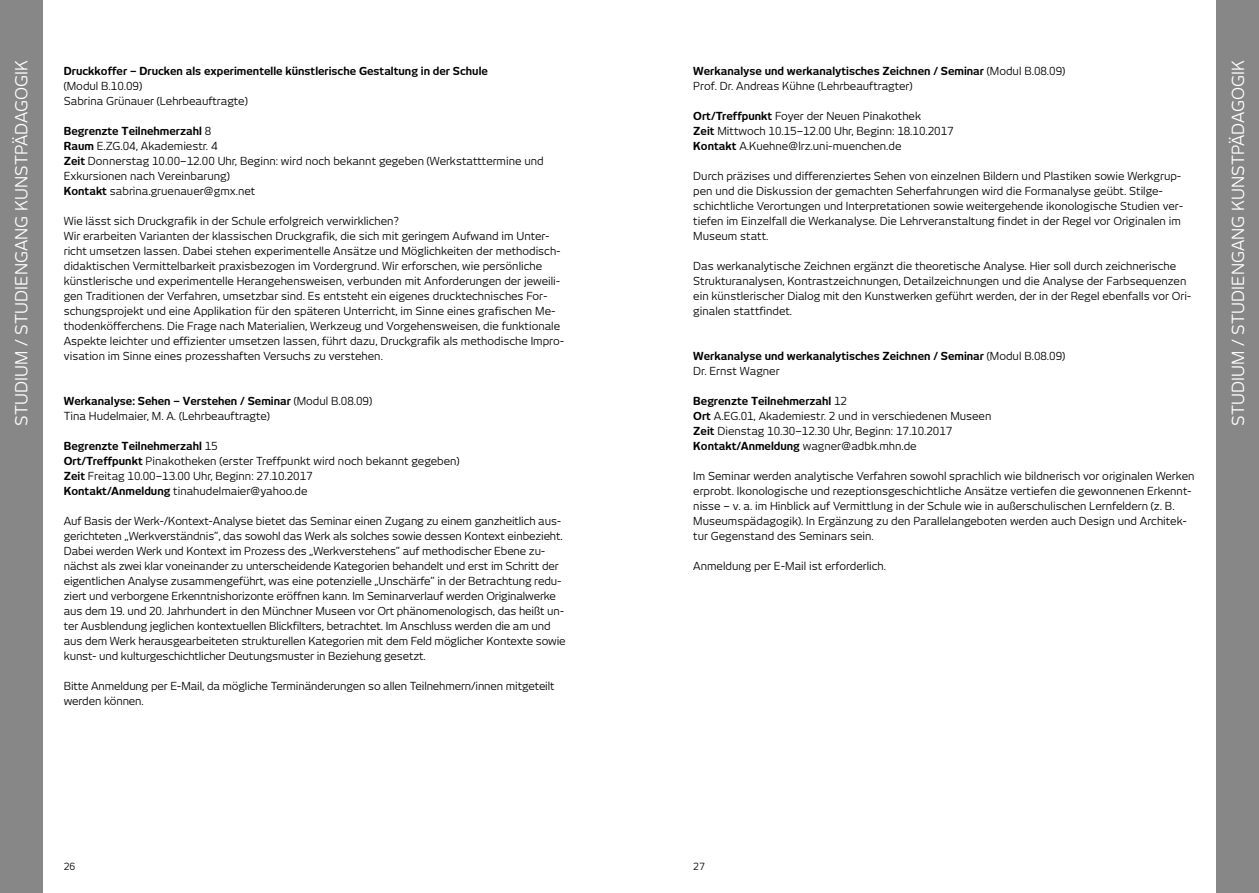
<style>
.page{position:relative;width:1259px;height:893px;background:#fff}
.page>*{position:absolute;margin:0;border:0;box-sizing:border-box;transform-origin:0 0}
.t1{font:16.5px "New June";letter-spacing:.005em;color:#fff}
.t2{font:10.95px/15px "New June";color:#000}
.t3{font:700 10.95px/15px "New June";color:#000}
.t4{font:9.75px "New June";color:#000}
.s1{font-weight:700}
.s2{font-weight:400}
</style>
<div class="page">
<div style="left:1216px;top:0;width:43px;height:893px;background:#878787"></div>
<div style="left:0;top:0;width:43px;height:893px;background:#878787"></div>
<h1 class="t1" style="left:12px;top:426px;width:365px;rotate:-90deg">Studium / Studiengang kunstpädagogik</h1>
<p class="t3" style="left:64px;top:63px;width:425px">Druckkoffer – Drucken als experimentelle künstlerische Gestaltung in der Schule</p>
<p class="t2" style="left:64px;top:78px;width:185px">(Modul B.10.09)<br>Sabrina Grünauer (Lehrbeauftragte)</p>
<p class="t2" style="left:64px;top:123px;width:481px"><span class="s1">Begrenzte Teilnehmerzahl</span> 8<br><span class="s1">Raum</span> E.ZG.04, Akademiestr. 4<br><span class="s1">Zeit</span> Donnerstag 10.00–12.00 Uhr, Beginn: wird noch bekannt gegeben (Werkstatttermine und Exkursionen nach Vereinbarung)<br><span class="s1">Kontakt</span> sabrina.gruenauer@gmx.net</p>
<p class="t2" style="left:64px;top:213px;width:502px">Wie lässt sich Druckgrafik in der Schule erfolgreich verwirklichen?<br>Wir erarbeiten Varianten der klassischen Druckgrafik, die sich mit geringem Aufwand im Unter&shy;richt umsetzen lassen. Dabei stehen experimentelle Ansätze und Möglichkeiten der methodisch&shy;didaktischen Vermittelbarkeit praxisbezogen im Vordergrund. Wir erforschen, wie persönliche künstlerische und experimentelle Herangehensweisen, verbunden mit Anforderungen der jeweili&shy;gen Traditionen der Verfahren, umsetzbar sind. Es entsteht ein eigenes drucktechnisches For&shy;schungsprojekt und eine Applikation für den späteren Unterricht, im Sinne eines grafischen Me&shy;thodenköfferchens. Die Frage nach Materialien, Werkzeug und Vorgehensweisen, die funktionale Aspekte leichter und effizienter umsetzen lassen, führt dazu, Druckgrafik als methodische Impro&shy;visation im Sinne eines prozesshaften Versuchs zu verstehen.</p>
<p class="t2" style="left:64px;top:393px;width:310px"><span class="s1">Werkanalyse: Sehen – Verstehen / Seminar</span> (Modul B.08.09)<br>Tina Hudelmaier, M. A. (Lehrbeauftragte)</p>
<p class="t2" style="left:64px;top:438px;width:397px"><span class="s1">Begrenzte Teilnehmerzahl</span> 15<br><span class="s1">Ort/Treffpunkt</span> Pinakotheken (erster Treffpunkt wird noch bekannt gegeben)<br><span class="s1">Zeit</span> Freitag 10.00–13.00 Uhr, Beginn: 27.10.2017<br><span class="s1">Kontakt/Anmeldung</span> tinahudelmaier@yahoo.de</p>
<p class="t2" style="left:64px;top:513px;width:503px">Auf Basis der Werk-/Kontext-Analyse bietet das Seminar einen Zugang zu einem ganzheitlich aus&shy;gerichteten „Werkverständnis“, das sowohl das Werk als solches sowie dessen Kontext einbezieht.<br>Dabei werden Werk und Kontext im Prozess des „Werkverstehens“ auf methodischer Ebene zu&shy;nächst als zwei klar voneinander zu unterscheidende Kategorien behandelt und erst im Schritt der eigentlichen Analyse zusammengeführt, was eine potenzielle „Unschärfe“ in der Betrachtung redu&shy;ziert und verborgene Erkenntnishorizonte eröffnen kann. Im Seminarverlauf werden Originalwerke aus dem 19. und 20. Jahrhundert in den Münchner Museen vor Ort phänomenologisch, das heißt un&shy;ter Ausblendung jeglichen kontextuellen Blickfilters, betrachtet. Im Anschluss werden die am und aus dem Werk herausgearbeiteten strukturellen Kategorien mit dem Feld möglicher Kontexte sowie kunst- und kulturgeschichtlicher Deutungsmuster in Beziehung gesetzt.</p>
<p class="t2" style="left:64px;top:678px;width:492px">Bitte Anmeldung per E-Mail, da mögliche Terminänderungen so allen Teilnehmern/innen mitgeteilt werden können.</p>
<p class="t2" style="left:693px;top:63px;width:373px"><span class="s1">Werkanalyse und werkanalytisches Zeichnen / Seminar</span> (Modul B.08.09)<br>Prof. Dr. Andreas Kühne (Lehrbeauftragter)</p>
<p class="t2" style="left:693px;top:108px;width:262px"><span class="s1">Ort/Treffpunkt</span> Foyer der Neuen Pinakothek<br><span class="s1">Zeit</span> Mittwoch 10.15–12.00 Uhr, Beginn: 18.10.2017<br><span class="s1">Kontakt</span> A.Kuehne@lrz.uni-muenchen.de</p>
<p class="t2" style="left:693px;top:168px;width:491px">Durch präzises und differenziertes Sehen von einzelnen Bildern und Plastiken sowie Werkgrup&shy;pen und die Diskussion der gemachten Seherfahrungen wird die Formanalyse geübt. Stilge&shy;schichtliche Verortungen und Interpretationen sowie weitergehende ikonologische Studien ver&shy;tiefen im Einzelfall die Werkanalyse. Die Lehrveranstaltung findet in der Regel vor Originalen im Museum statt.</p>
<p class="t2" style="left:693px;top:258px;width:500px">Das werkanalytische Zeichnen ergänzt die theoretische Analyse. Hier soll durch zeichnerische Strukturanalysen, Kontrastzeichnungen, Detailzeichnungen und die Analyse der Farbsequenzen ein künstlerischer Dialog mit den Kunstwerken geführt werden, der in der Regel ebenfalls vor Ori&shy;ginalen stattfindet.</p>
<p class="t3" style="left:693px;top:348px;width:373px">Werkanalyse und werkanalytisches Zeichnen / Seminar <span class="s2">(Modul B.08.09)<br>Dr. Ernst Wagner</span></p>
<p class="t2" style="left:693px;top:393px;width:300px"><span class="s1">Begrenzte Teilnehmerzahl</span> 12<br><span class="s1">Ort</span> A.EG.01, Akademiestr. 2 und in verschiedenen Museen <span class="s1">Zeit</span> Dienstag 10.30–12.30 Uhr, Beginn: 17.10.2017<br><span class="s1">Kontakt/Anmeldung</span> wagner@adbk.mhn.de</p>
<p class="t2" style="left:693px;top:468px;width:503px">Im Seminar werden analytische Verfahren sowohl sprachlich wie bildnerisch vor originalen Werken erprobt. Ikonologische und rezeptionsgeschichtliche Ansätze vertiefen die gewonnenen Erkennt&shy;nisse – v. a. im Hinblick auf Vermittlung in der Schule wie in außerschulischen Lernfeldern (z. B.<br>Museumspädagogik). In Ergänzung zu den Parallelangeboten werden auch Design und Architek&shy;tur Gegenstand des Seminars sein.</p>
<p class="t2" style="left:693px;top:558px;width:194px">Anmeldung per E-Mail ist erforderlich.</p>
<h1 class="t1" style="left:1228px;top:426px;width:365px;rotate:-90deg">Studium / Studiengang kunstpädagogik</h1>
<p class="t4" style="left:64px;top:861px;width:13px">26</p>
<p class="t4" style="left:693px;top:861px;width:13px">27</p>
</div>
